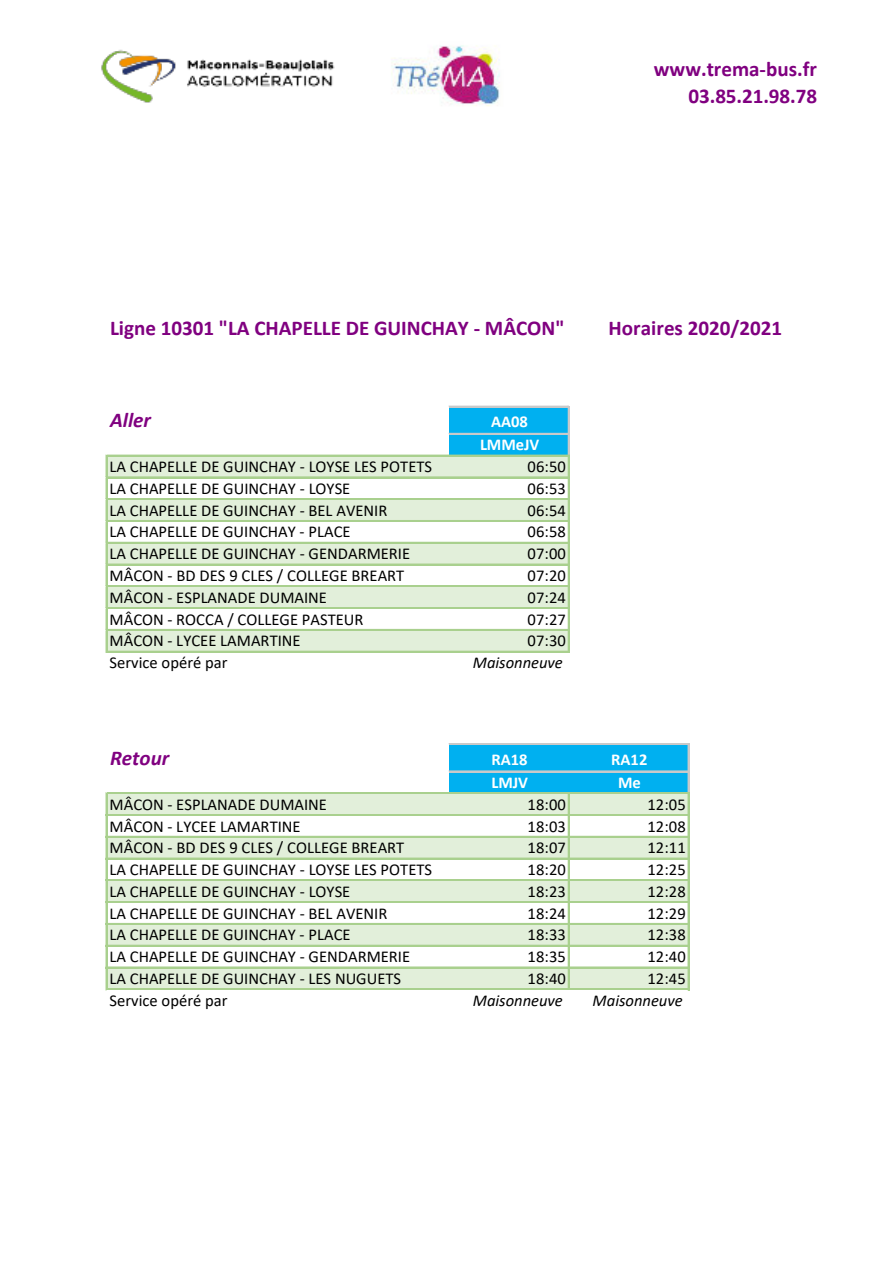
<style>
.page{position:relative;width:894px;height:1263px;background:#fff}
.page>*{position:absolute;margin:0;border:0;box-sizing:border-box;transform-origin:0 0}
.t1{font:700 21px/27px "Calibri";color:#800080;text-align:right}
.t2{font:italic 700 21px "Calibri";color:#800080}
.t3{font:16.5px "Calibri";color:#000}
.t4{font:italic 16.5px "Calibri";color:#000}
.t5{font:700 16.5px/23.1px "Calibri";color:#fff;text-align:center}
</style>
<div class="page">
<div style="left:449px;top:407px;width:120px;height:49px;background:#00b0f0"></div>
<div style="left:107px;top:456px;width:462px;height:22px;background:#e2efda"></div>
<div style="left:107px;top:499px;width:462px;height:22px;background:#e2efda"></div>
<div style="left:107px;top:543px;width:462px;height:22px;background:#e2efda"></div>
<div style="left:107px;top:586px;width:462px;height:22px;background:#e2efda"></div>
<div style="left:107px;top:630px;width:462px;height:22px;background:#e2efda"></div>
<div style="left:449px;top:744px;width:239px;height:28px;background:#00b0f0"></div>
<div style="left:449px;top:771px;width:239px;height:22px;background:#00b0f0"></div>
<div style="left:107px;top:793px;width:581px;height:22px;background:#e2efda"></div>
<div style="left:107px;top:837px;width:581px;height:22px;background:#e2efda"></div>
<div style="left:107px;top:880px;width:581px;height:22px;background:#e2efda"></div>
<div style="left:107px;top:924px;width:581px;height:22px;background:#e2efda"></div>
<div style="left:107px;top:967px;width:581px;height:22px;background:#e2efda"></div>
<img style="left:101px;top:49px;width:234px;height:54px">
<img style="left:391px;top:45px;width:109px;height:61px">
<hr style="left:567px;top:406px;width:1px;height:49px;background:#c9c9c9">
<hr style="left:568px;top:406px;width:1px;height:49px;background:#c9c9c9">
<svg style="left:106px;top:455px;width:1px;height:197px"></svg>
<hr style="left:567px;top:456px;width:1px;height:196px;background:#a9d08e">
<hr style="left:568px;top:456px;width:1px;height:196px;background:#a9d08e">
<hr style="left:687px;top:744px;width:2px;height:49px;background:#c9c9c9">
<svg style="left:567px;top:794px;width:2px;height:194px"></svg>
<svg style="left:106px;top:793px;width:1px;height:197px"></svg>
<hr style="left:687px;top:794px;width:2px;height:196px;background:#a9d08e">
<hr style="left:449px;top:406px;width:119px;height:1px;background:#c9c9c9">
<hr style="left:449px;top:433px;width:119px;height:2px;background:#c9c9c9">
<hr style="left:107px;top:455px;width:462px;height:1px;background:#a9d08e">
<hr style="left:106px;top:477px;width:462px;height:1px;background:#a9d08e">
<hr style="left:106px;top:498px;width:462px;height:2px;background:#a9d08e">
<hr style="left:106px;top:520px;width:462px;height:2px;background:#a9d08e">
<hr style="left:106px;top:542px;width:462px;height:2px;background:#a9d08e">
<hr style="left:106px;top:564px;width:462px;height:1px;background:#a9d08e">
<hr style="left:106px;top:585px;width:462px;height:1px;background:#a9d08e">
<hr style="left:106px;top:586px;width:462px;height:1px;background:#a9d08e">
<hr style="left:106px;top:607px;width:462px;height:2px;background:#a9d08e">
<hr style="left:106px;top:629px;width:462px;height:2px;background:#a9d08e">
<hr style="left:107px;top:651px;width:462px;height:1px;background:#a9d08e">
<hr style="left:449px;top:743px;width:238px;height:1px;background:#c9c9c9">
<hr style="left:449px;top:744px;width:238px;height:1px;background:#c9c9c9">
<hr style="left:449px;top:771px;width:238px;height:1px;background:#c9c9c9">
<hr style="left:107px;top:792px;width:582px;height:1px;background:#a9d08e">
<hr style="left:107px;top:793px;width:582px;height:1px;background:#a9d08e">
<hr style="left:106px;top:814px;width:581px;height:2px;background:#a9d08e">
<hr style="left:106px;top:836px;width:581px;height:2px;background:#a9d08e">
<hr style="left:106px;top:858px;width:581px;height:1px;background:#a9d08e">
<hr style="left:106px;top:879px;width:581px;height:1px;background:#a9d08e">
<hr style="left:106px;top:880px;width:581px;height:1px;background:#a9d08e">
<hr style="left:106px;top:901px;width:581px;height:2px;background:#a9d08e">
<hr style="left:106px;top:923px;width:581px;height:2px;background:#a9d08e">
<hr style="left:106px;top:945px;width:581px;height:1px;background:#a9d08e">
<hr style="left:106px;top:967px;width:581px;height:1px;background:#a9d08e">
<hr style="left:107px;top:988px;width:582px;height:1px;background:#a9d08e">
<hr style="left:107px;top:989px;width:582px;height:1px;background:#a9d08e">
<p class="t1" style="left:653px;top:57px;width:165px">www.trema-bus.fr<br>03.85.21.98.78</p>
<p class="t1" style="left:110px;top:316px;width:456px">Ligne 10301 "LA CHAPELLE DE GUINCHAY - MÂCON"</p>
<p class="t1" style="left:608px;top:316px;width:175px">Horaires 2020/2021</p>
<p class="t2" style="left:110px;top:411px;width:42px">Aller</p>
<p class="t5" style="left:480px;top:412px;width:61px">AA08<br>LMMeJV</p>
<p class="t3" style="left:109px;top:460px;width:324px">LA CHAPELLE DE GUINCHAY - LOYSE LES POTETS</p>
<p class="t3" style="left:527px;top:460px;width:40px">06:50</p>
<p class="t3" style="left:109px;top:481px;width:242px">LA CHAPELLE DE GUINCHAY - LOYSE</p>
<p class="t3" style="left:527px;top:481px;width:40px">06:53</p>
<p class="t3" style="left:109px;top:503px;width:279px">LA CHAPELLE DE GUINCHAY - BEL AVENIR</p>
<p class="t3" style="left:527px;top:503px;width:40px">06:54</p>
<p class="t3" style="left:109px;top:525px;width:242px">LA CHAPELLE DE GUINCHAY - PLACE</p>
<p class="t3" style="left:527px;top:525px;width:40px">06:58</p>
<p class="t3" style="left:109px;top:547px;width:302px">LA CHAPELLE DE GUINCHAY - GENDARMERIE</p>
<p class="t3" style="left:527px;top:547px;width:40px">07:00</p>
<p class="t3" style="left:109px;top:569px;width:296px">MÂCON - BD DES 9 CLES / COLLEGE BREART</p>
<p class="t3" style="left:527px;top:569px;width:40px">07:20</p>
<p class="t3" style="left:109px;top:590px;width:219px">MÂCON - ESPLANADE DUMAINE</p>
<p class="t3" style="left:527px;top:590px;width:40px">07:24</p>
<p class="t3" style="left:109px;top:612px;width:255px">MÂCON - ROCCA / COLLEGE PASTEUR</p>
<p class="t3" style="left:527px;top:612px;width:40px">07:27</p>
<p class="t3" style="left:109px;top:634px;width:192px">MÂCON - LYCEE LAMARTINE</p>
<p class="t3" style="left:527px;top:634px;width:40px">07:30</p>
<p class="t3" style="left:109px;top:656px;width:119px">Service opéré par</p>
<p class="t4" style="left:472px;top:656px;width:91px">Maisonneuve</p>
<p class="t2" style="left:110px;top:749px;width:61px">Retour</p>
<p class="t5" style="left:491px;top:749px;width:38px">RA18</p>
<p class="t5" style="left:611px;top:749px;width:38px">RA12</p>
<p class="t5" style="left:491px;top:772px;width:38px">LMJV</p>
<p class="t5" style="left:618px;top:772px;width:24px">Me</p>
<p class="t3" style="left:109px;top:797px;width:219px">MÂCON - ESPLANADE DUMAINE</p>
<p class="t3" style="left:527px;top:797px;width:40px">18:00</p>
<p class="t3" style="left:647px;top:797px;width:40px">12:05</p>
<p class="t3" style="left:109px;top:819px;width:192px">MÂCON - LYCEE LAMARTINE</p>
<p class="t3" style="left:527px;top:819px;width:40px">18:03</p>
<p class="t3" style="left:647px;top:819px;width:40px">12:08</p>
<p class="t3" style="left:109px;top:841px;width:296px">MÂCON - BD DES 9 CLES / COLLEGE BREART</p>
<p class="t3" style="left:527px;top:841px;width:40px">18:07</p>
<p class="t3" style="left:647px;top:841px;width:40px">12:11</p>
<p class="t3" style="left:109px;top:863px;width:324px">LA CHAPELLE DE GUINCHAY - LOYSE LES POTETS</p>
<p class="t3" style="left:527px;top:863px;width:40px">18:20</p>
<p class="t3" style="left:647px;top:863px;width:40px">12:25</p>
<p class="t3" style="left:109px;top:884px;width:242px">LA CHAPELLE DE GUINCHAY - LOYSE</p>
<p class="t3" style="left:527px;top:884px;width:40px">18:23</p>
<p class="t3" style="left:647px;top:884px;width:40px">12:28</p>
<p class="t3" style="left:109px;top:906px;width:279px">LA CHAPELLE DE GUINCHAY - BEL AVENIR</p>
<p class="t3" style="left:527px;top:906px;width:40px">18:24</p>
<p class="t3" style="left:647px;top:906px;width:40px">12:29</p>
<p class="t3" style="left:109px;top:928px;width:242px">LA CHAPELLE DE GUINCHAY - PLACE</p>
<p class="t3" style="left:527px;top:928px;width:40px">18:33</p>
<p class="t3" style="left:647px;top:928px;width:40px">12:38</p>
<p class="t3" style="left:109px;top:950px;width:302px">LA CHAPELLE DE GUINCHAY - GENDARMERIE</p>
<p class="t3" style="left:527px;top:950px;width:40px">18:35</p>
<p class="t3" style="left:647px;top:950px;width:40px">12:40</p>
<p class="t3" style="left:109px;top:971px;width:293px">LA CHAPELLE DE GUINCHAY - LES NUGUETS</p>
<p class="t3" style="left:527px;top:971px;width:40px">18:40</p>
<p class="t3" style="left:647px;top:971px;width:40px">12:45</p>
<p class="t3" style="left:109px;top:993px;width:119px">Service opéré par</p>
<p class="t4" style="left:472px;top:993px;width:92px">Maisonneuve</p>
<p class="t4" style="left:592px;top:993px;width:91px">Maisonneuve</p>
</div>
